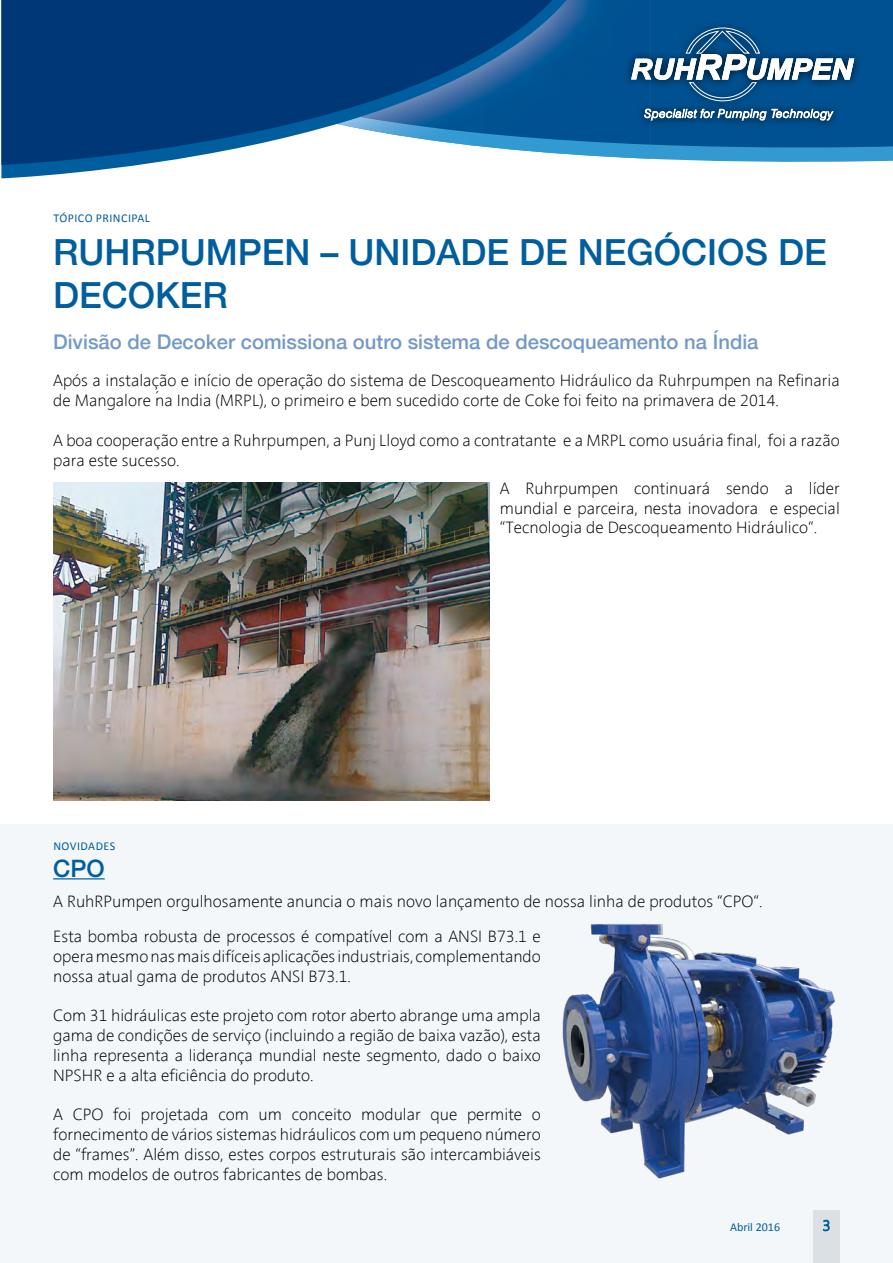
<style>
.page{position:relative;width:893px;height:1263px;background:#fff}
.page>*{position:absolute;margin:0;border:0;box-sizing:border-box;transform-origin:0 0}
.t1{font:500 36px "Helvetica 65";color:#005e9e}
.t2{font:500 24px "Helvetica 65";color:#005e9e}
.t3{font:500 20.25px "Helvetica 65";color:#7399c6}
.t4{font:300 16.5px/19.8px "Segan";color:#000;text-align:justify}
.t5{font:300 15px "Segan";color:#005e9e}
.t6{font:12px "Calibri";letter-spacing:.04em;color:#005e9e}
</style>
<div class="page">
<svg style="left:651px;top:147px;width:242px;height:15px;background:#3e9ed3"></svg>
<div style="left:583px;top:0;width:47px;height:145px;background:#005192"></div>
<svg style="left:1px;top:0;width:582px;height:178px"></svg>
<svg style="left:1px;top:0;width:569px;height:165px;background:#1e558e"></svg>
<div style="left:623px;top:19px;width:240px;height:110px;background:#000;opacity:.8"></div>
<svg style="left:630px;top:0;width:263px;height:147px;background:#1c6197"></svg>
<img style="left:53px;top:483px;width:436px;height:318px">
<div style="left:0;top:824px;width:893px;height:439px;background:#f3f7fa"></div>
<hr style="left:53px;top:878px;width:52px;height:1px;background:#005e9e">
<img style="left:562px;top:924px;width:273px;height:255px">
<p class="t6" style="left:53px;top:210px;width:98px">TÓPICO PRINCIPAL</p>
<h1 class="t1" style="left:53px;top:231px;width:129px">RUH RPUMPEN</h1>
<h1 class="t1" style="left:321px;top:231px;width:52px">– UNIDADE</h1>
<h1 class="t1" style="left:519px;top:231px;width:85px">DE NEGÓ</h1>
<h1 class="t1" style="left:681px;top:231px;width:46px">CIOS</h1>
<h1 class="t1" style="left:778px;top:231px;width:24px">DE</h1>
<h1 class="t1" style="left:53px;top:274px;width:176px">DECOKER</h1>
<p class="t3" style="left:53px;top:330px;width:707px">Divisão de Decoker comissiona outro sistema de descoqueamento na Índia</p>
<p class="t4" style="left:53px;top:372px;width:788px">Após a instalação e início de operação do sistema de Descoqueamento Hidráulico da Ruhrpumpen na Refinaria de Mangalore na India (MRPL), o primeiro e bem sucedido corte de Coke foi feito na primavera de 2014.</p>
<p class="t4" style="left:53px;top:431px;width:788px">A boa cooperação entre a Ruhrpumpen, a Punj Lloyd como a contratante e a MRPL como usuária final, foi a razão para este sucesso.</p>
<p class="t4" style="left:500px;top:479px;width:342px">A Ruhrpumpen continuará sendo a líder mundial e parceira, nesta inovadora e especial “Tecnologia de Descoqueamento Hidráulico“.</p>
<p class="t4" style="left:155px;top:389px;width:7px">´</p>
<p class="t6" style="left:53px;top:838px;width:63px">N OVIDADES</p>
<h2 class="t2" style="left:53px;top:854px;width:35px">CPO</h2>
<p class="t4" style="left:53px;top:893px;width:711px">A RuhRPumpen orgulhosamente anuncia o mais novo lançamento de nossa linha de produtos “CPO“.</p>
<p class="t4" style="left:53px;top:928px;width:489px">Esta bomba robusta de processos é compatível com a ANSI B73.1 e opera mesmo nas mais difíceis aplicações industriais, complementando nossa atual gama de produtos ANSI B73.1.</p>
<p class="t4" style="left:53px;top:1007px;width:489px">Com 31 hidráulicas este projeto com rotor aberto abrange uma ampla gama de condições de serviço (incluindo a região de baixa vazão), esta linha representa a liderança mundial neste segmento, dado o baixo NPSHR e a alta eficiência do produto.</p>
<p class="t4" style="left:53px;top:1106px;width:489px">A CPO foi projetada com um conceito modular que permite o fornecimento de vários sistemas hidráulicos com um pequeno número de “frames”. Além disso, estes corpos estruturais são intercambiáveis com modelos de outros fabricantes de bombas.</p>
<p class="t6" style="left:730px;top:1219px;width:51px">ABRIL 2016</p>
<p class="t5" style="left:822px;top:1219px;width:10px">3</p>
</div>
